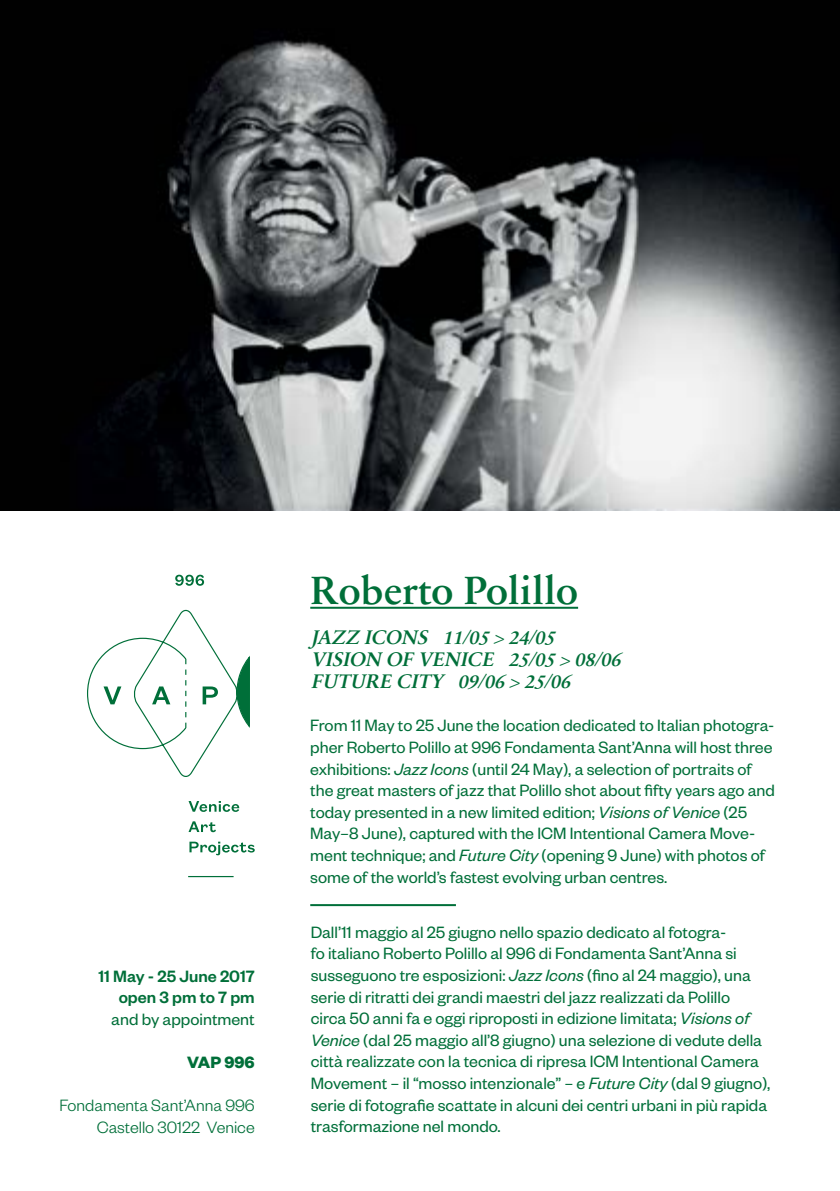
<style>
.page{position:relative;width:840px;height:1191px;background:#fff}
.page>*{position:absolute;margin:0;border:0;box-sizing:border-box;transform-origin:0 0}
.t1{font:600 40px "Sabon Next LT Pro";color:#006f39}
.t2{font:italic 600 20px/22px "Sabon Next LT Pro";color:#006f39}
.t3{font:18px/21.6px "Founders Grotesk";color:#006f39}
.t4{font:300 18px/21.6px "Founders Grotesk";color:#006f39;text-align:right}
.t5{font:500 18px/21.6px "Founders Grotesk";color:#006f39;text-align:right}
.t6{font:700 18px "Founders Grotesk";color:#006f39}
.s1{font-style:italic}
</style>
<div class="page">
<img style="left:0;top:0;width:839px;height:510px">
<hr style="left:310px;top:607px;width:267px;height:2px;background:#006f39">
<hr style="left:310px;top:904px;width:145px;height:2px;background:#006f39">
<svg style="left:188px;top:801px;width:51px;height:11px"></svg>
<svg style="left:188px;top:821px;width:28px;height:11px"></svg>
<svg style="left:189px;top:841px;width:65px;height:14px"></svg>
<svg style="left:175px;top:574px;width:29px;height:12px"></svg>
<hr style="left:188px;top:876px;width:45px;height:1px;background:#006f39">
<svg style="left:87px;top:609px;width:163px;height:168px"></svg>
<p class="t5" style="left:98px;top:964px;width:158px">11 May - 25 June 2017 open 3 pm to 7 pm</p>
<p class="t3" style="left:111px;top:1007px;width:145px">and by appointment</p>
<p class="t6" style="left:187px;top:1050px;width:69px">VAP 996</p>
<p class="t4" style="left:59px;top:1093px;width:197px">Fondamenta Sant’Anna 996<br>Castello 30122 Venice</p>
<h1 class="t1" style="left:310px;top:559px;width:269px">Roberto Polillo</h1>
<p class="t2" style="left:310px;top:625px;width:317px">JAZZ ICONS 11/05&gt;24/05<br>VISION OFVENICE 25/05&gt;08/06<br>FUTURE CITY 09/06&gt;25/06</p>
<p class="t3" style="left:310px;top:714px;width:466px">From 11 May to 25 June the location dedicated to Italian photogra&shy;pher Roberto Polillo at 996 Fondamenta Sant’Anna will host three exhibitions: <span class="s1">Jazz Icons</span> (until 24 May), a selection of portraits of the great masters of jazz that Polillo shot about fifty years ago and today presented in a new limited edition; <span class="s1">Visions of Venice</span> (25<br>May–8 June), captured with the ICM Intentional Camera Move&shy;ment technique; and <span class="s1">Future City</span> (opening 9 June) with photos of some of the world’s fastest evolving urban centres.</p>
<p class="t3" style="left:310px;top:920px;width:461px">Dall’11 maggio al 25 giugno nello spazio dedicato al fotogra-<br>fo italiano Roberto Polillo al 996 di Fondamenta Sant’Anna si susseguono tre esposizioni: <span class="s1">Jazz Icons</span> (fino al 24 maggio), una serie di ritratti dei grandi maestri del jazz realizzati da Polillo<br>circa 50 anni fa e oggi riproposti in edizione limitata; <span class="s1">Visions of Venice</span> (dal 25 maggio all’8 giugno) una selezione di vedute della città realizzate con la tecnica di ripresa ICM Intentional Camera Movement – il “mosso intenzionale” – e <span class="s1">Future City</span> (dal 9 giugno), serie di fotografie scattate in alcuni dei centri urbani in più rapida trasformazione nel mondo.</p>
</div>
